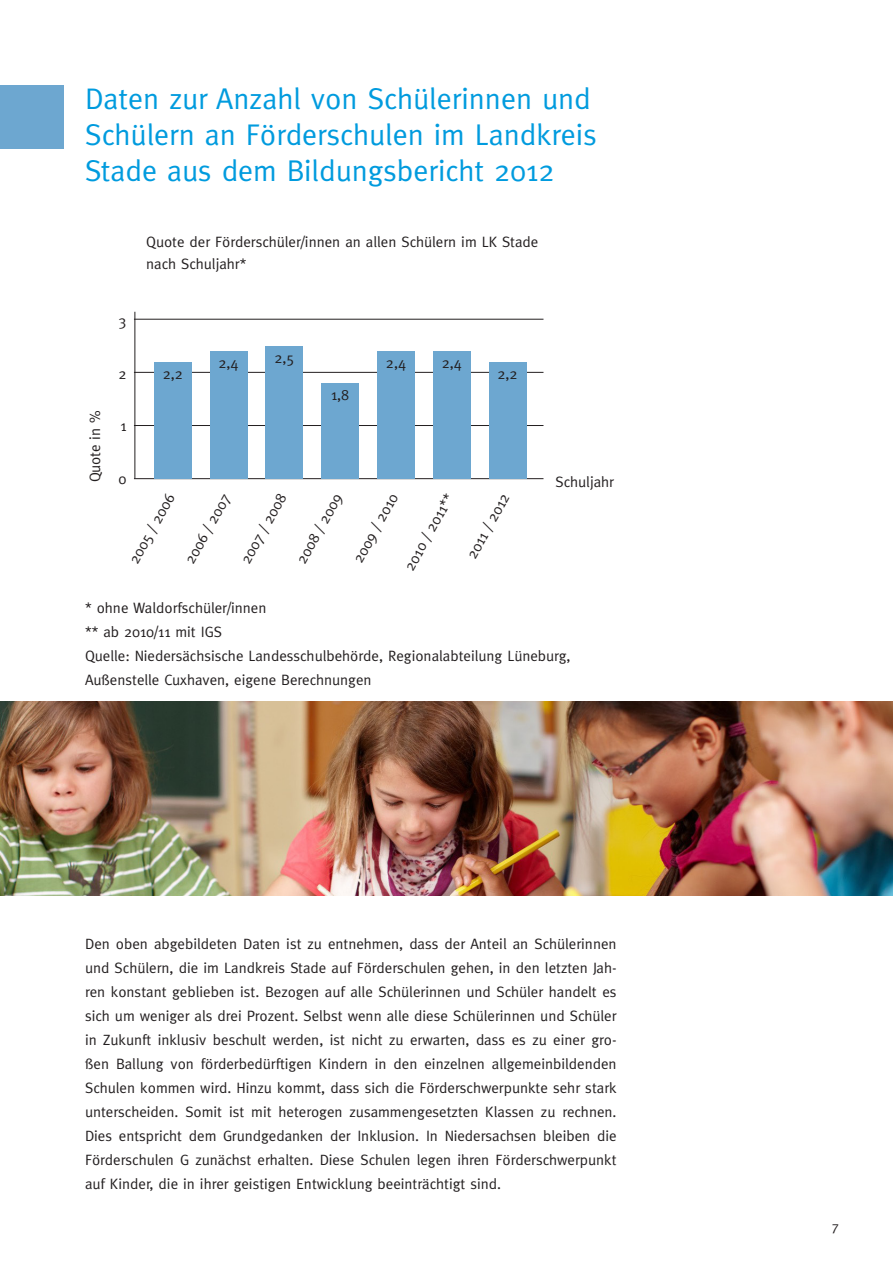
<style>
.page{position:relative;width:893px;height:1263px;background:#fff}
.page>*{position:absolute;margin:0;border:0;box-sizing:border-box;transform-origin:0 0}
.t1{font:30px/36px "Meta";color:#009bde}
.t2{font:15px/24px "Meta";color:#231f20}
.t3{font:13.5px "Meta";color:#231f20}
</style>
<div class="page">
<div style="left:0;top:85px;width:64px;height:64px;background:#6da7d0"></div>
<hr style="left:134px;top:312px;width:1px;height:167px;background:#231f20">
<hr style="left:134px;top:478px;width:409px;height:1px;background:#231f20">
<hr style="left:134px;top:425px;width:409px;height:1px;background:#231f20">
<hr style="left:134px;top:372px;width:409px;height:1px;background:#231f20">
<hr style="left:134px;top:319px;width:409px;height:1px;background:#231f20">
<div style="left:154px;top:362px;width:37px;height:116px;background:#6da7d0"></div>
<div style="left:210px;top:351px;width:37px;height:127px;background:#6da7d0"></div>
<div style="left:266px;top:346px;width:37px;height:132px;background:#6da7d0"></div>
<div style="left:322px;top:383px;width:37px;height:95px;background:#6da7d0"></div>
<div style="left:377px;top:351px;width:38px;height:127px;background:#6da7d0"></div>
<div style="left:433px;top:351px;width:37px;height:127px;background:#6da7d0"></div>
<div style="left:489px;top:362px;width:37px;height:116px;background:#6da7d0"></div>
<img style="left:0;top:702px;width:893px;height:193px">
<h1 class="t1" style="left:85px;top:80px;width:513px">Daten zur Anzahl von Schülerinnen und<br>Schülern an Förderschulen im Landkreis<br>Stade aus dem Bildungsbericht 2012</h1>
<p class="t2" style="left:146px;top:230px;width:394px;line-height:22.5px">Quote der Förderschüler/innen an allen Schülern im LK Stade nach Schuljahr*</p>
<p class="t2" style="left:83px;top:482px;width:73px;rotate:-90deg">Quote in %</p>
<p class="t2" style="left:118px;top:309px;width:10px">3</p>
<p class="t2" style="left:118px;top:361px;width:10px">2</p>
<p class="t2" style="left:120px;top:414px;width:8px">1</p>
<p class="t2" style="left:118px;top:466px;width:10px">0</p>
<p class="t2" style="left:163px;top:361px;width:22px">2,2</p>
<p class="t2" style="left:219px;top:351px;width:22px">2,4</p>
<p class="t2" style="left:274px;top:345px;width:22px">2,5</p>
<p class="t2" style="left:331px;top:383px;width:20px">1,8</p>
<p class="t2" style="left:386px;top:351px;width:22px">2,4</p>
<p class="t2" style="left:442px;top:351px;width:22px">2,4</p>
<p class="t2" style="left:498px;top:361px;width:22px">2,2</p>
<p class="t2" style="left:122px;top:557px;width:80px;rotate:-61deg">2005 / 2006</p>
<p class="t2" style="left:178px;top:557px;width:80px;rotate:-61deg">2006 / 2007</p>
<p class="t2" style="left:234px;top:557px;width:80px;rotate:-61deg">2007 / 2008</p>
<p class="t2" style="left:290px;top:557px;width:80px;rotate:-61deg">2008 / 2009</p>
<p class="t2" style="left:346px;top:555px;width:78px;rotate:-61deg">2009 / 2010</p>
<p class="t2" style="left:398px;top:563px;width:87px;rotate:-61deg">2010 / 2011**</p>
<p class="t2" style="left:460px;top:552px;width:74px;rotate:-61deg">2011 / 2012</p>
<p class="t2" style="left:555px;top:470px;width:60px">Schuljahr</p>
<p class="t2" style="left:85px;top:595px;width:487px">* ohne Waldorfschüler/innen<br>** ab 2010/11 mit IGS<br>Quelle: Niedersächsische Landesschulbehörde, Regionalabteilung Lüneburg, Außenstelle Cuxhaven, eigene Berechnungen</p>
<p class="t2" style="left:85px;top:931px;width:533px;text-align:justify">Den oben abgebildeten Daten ist zu entnehmen, dass der Anteil an Schülerinnen und Schülern, die im Landkreis Stade auf Förderschulen gehen, in den letzten Jah&shy;ren konstant geblieben ist. Bezogen auf alle Schülerinnen und Schüler handelt es sich um weniger als drei Prozent. Selbst wenn alle diese Schülerinnen und Schüler in Zukunft inklusiv beschult werden, ist nicht zu erwarten, dass es zu einer gro&shy;ßen Ballung von förderbedürftigen Kindern in den einzelnen allgemeinbildenden Schulen kommen wird. Hinzu kommt, dass sich die Förderschwerpunkte sehr stark unterscheiden. Somit ist mit heterogen zusammengesetzten Klassen zu rechnen.<br>Dies entspricht dem Grundgedanken der Inklusion. In Niedersachsen bleiben die Förderschulen G zunächst erhalten. Diese Schulen legen ihren Förderschwerpunkt auf Kinder, die in ihrer geistigen Entwicklung beeinträchtigt sind.</p>
<p class="t3" style="left:832px;top:1219px;width:9px">7</p>
</div>
